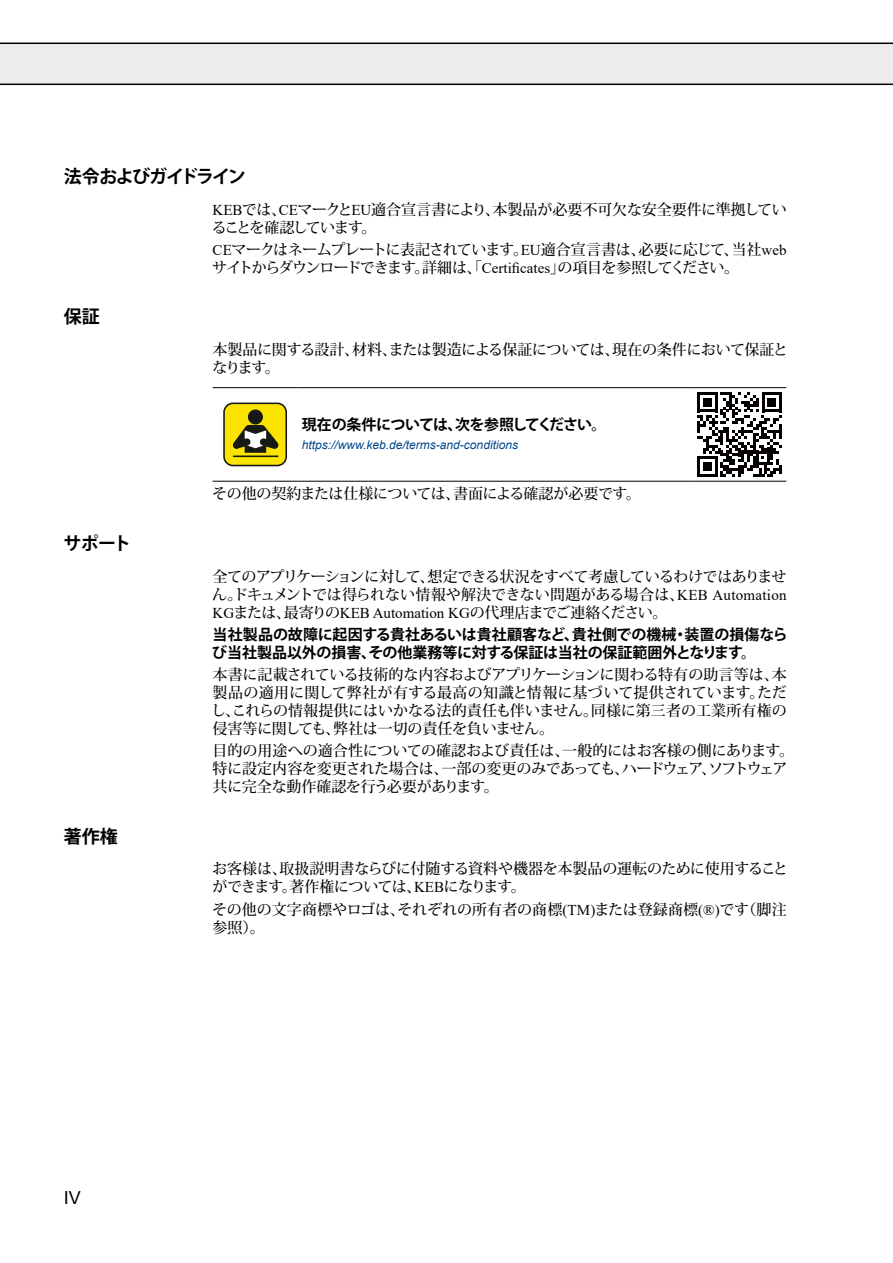
<style>
.page{position:relative;width:893px;height:1263px;background:#fff}
.page>*{position:absolute;margin:0;border:0;box-sizing:border-box;transform-origin:0 0}
.t1{font:700 18px "Koz Go Pro";letter-spacing:-.085em;color:#000}
.t2{font:700 18px "Koz Go Pro";letter-spacing:-.065em;color:#000}
.t3{font:18px "Arial";color:#000}
.t4{font:500 15px/18px "Koz Min Pro";letter-spacing:-.01em;color:#000}
.t5{font:500 15px/18px "Koz Min Pro";letter-spacing:-.06em;color:#000}
.t6{font:700 15px/18px "Koz Go Pro";letter-spacing:-.01em;color:#000}
.t7{font:700 15px "Koz Go Pro";letter-spacing:-.045em;color:#000}
.t8{font:italic 12px "Arial";color:#00478b}
.s1{font-family:"Times New Roman";font-weight:400}
</style>
<div class="page">
<svg style="left:0;top:43px;width:893px;height:42px;background:#dedede"></svg>
<hr style="left:213px;top:387px;width:85px;height:1px;background:#000">
<hr style="left:298px;top:387px;width:395px;height:1px;background:#000">
<hr style="left:693px;top:387px;width:93px;height:1px;background:#000">
<hr style="left:213px;top:481px;width:85px;height:1px;background:#000">
<hr style="left:298px;top:481px;width:395px;height:1px;background:#000">
<hr style="left:693px;top:481px;width:93px;height:1px;background:#000">
<div style="left:224px;top:403px;width:62px;height:62px;background:#fbe500;border-radius:9px"></div>
<div style="left:223px;top:402px;width:64px;height:64px;border:2px solid #181815;border-radius:9px"></div>
<div style="left:249px;top:410px;width:13px;height:14px;background:#181815;border-radius:50%"></div>
<div style="left:248px;top:409px;width:15px;height:15px;border:2px solid #181815;border-radius:50%"></div>
<hr style="left:233px;top:455px;width:45px;height:2px;background:#181815">
<svg style="left:233px;top:421px;width:52px;height:34px"></svg>
<svg style="left:697px;top:392px;width:85px;height:85px"></svg>
<p class="t1" style="left:64px;top:165px;width:183px">法令およびガイドライン</p>
<p class="t4" style="left:212px;top:200px;width:576px"><span class="s1">KEB</span>では、<span class="s1">CE</span>マークと<span class="s1">EU</span>適合宣言書により、本製品が必要不可欠な安全要件に準拠していることを確認しています。</p>
<p class="t5" style="left:212px;top:240px;width:576px"><span class="s1">CE</span>マークはネームプレートに表記されています。<span class="s1">EU</span>適合宣言書は、必要に応じて、当社<span class="s1">web</span>サイトからダウンロードできます。詳細は、「<span class="s1">Certificates</span>」の項目を参照してください。</p>
<p class="t2" style="left:64px;top:305px;width:37px">保証</p>
<p class="t4" style="left:212px;top:340px;width:577px">本製品に関する設計、材料、または製造による保証については、現在の条件において保証となります。</p>
<p class="t2" style="left:63px;top:532px;width:69px">サポート</p>
<p class="t2" style="left:64px;top:824px;width:55px">著作権</p>
<p class="t7" style="left:302px;top:415px;width:306px">現在の条件については、次を参照してください。</p>
<p class="t8" style="left:302px;top:437px;width:218px">https://www.keb.de/terms-and-conditions</p>
<p class="t4" style="left:212px;top:484px;width:430px">その他の契約または仕様については、書面による確認が必要です。</p>
<p class="t4" style="left:212px;top:566px;width:576px;text-align:justify">全てのアプリケーションに対して、想定できる状況をすべて考慮しているわけではありません。ドキュメントでは得られない情報や解決できない問題がある場合は、<span class="s1">KEB Automation KG</span>または、最寄りの<span class="s1">KEB Automation KG</span>の代理店までご連絡ください。</p>
<p class="t6" style="left:212px;top:626px;width:577px">当社製品の故障に起因する貴社あるいは貴社顧客など、貴社側での機械・装置の損傷ならび当社製品以外の損害、その他業務等に対する保証は当社の保証範囲外となります。</p>
<p class="t4" style="left:211px;top:665px;width:577px;text-align:justify">本書に記載されている技術的な内容およびアプリケーションに関わる特有の助言等は、本製品の適用に関して弊社が有する最高の知識と情報に基づいて提供されています。ただし、これらの情報提供にはいかなる法的責任も伴いません。同様に第三者の工業所有権の侵害等に関しても、弊社は一切の責任を負いません。</p>
<p class="t4" style="left:212px;top:741px;width:583px">目的の用途への適合性についての確認および責任は、一般的にはお客様の側にあります。特に設定内容を変更された場合は、一部の変更のみであっても、ハードウェア、ソフトウェア共に完全な動作確認を行う必要があります。</p>
<p class="t4" style="left:212px;top:859px;width:577px">お客様は、取扱説明書ならびに付随する資料や機器を本製品の運転のために使用することができます。著作権については、<span class="s1">KEB</span>になります。</p>
<p class="t4" style="left:212px;top:900px;width:576px">その他の文字商標やロゴは、それぞれの所有者の商標<span class="s1">(TM)</span>または登録商標<span class="s1">(®)</span>です（脚注参照）。</p>
<p class="t3" style="left:64px;top:1185px;width:19px">IV</p>
</div>
